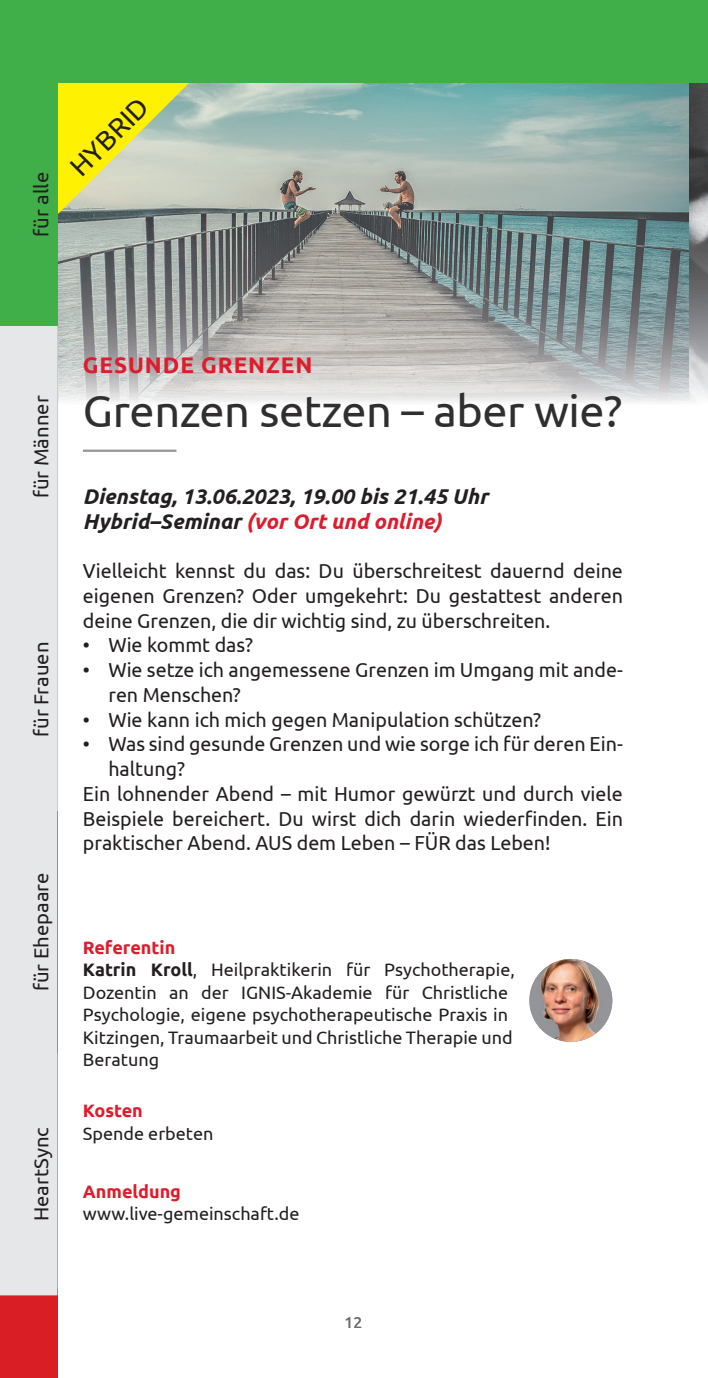
<style>
.page{position:relative;width:708px;height:1378px;background:#fff}
.page>*{position:absolute;margin:0;border:0;box-sizing:border-box;transform-origin:0 0}
.t1{font:45px "Ubuntu";letter-spacing:-.01em;color:#312e2f}
.t2{font:27.68px "Ubuntu";color:#231f20}
.t3{font:700 22.5px "Ubuntu";letter-spacing:.04em;color:#de1c2d}
.t4{font:italic 700 21.38px/24.8px "Ubuntu";color:#231f20}
.t5{font:20.25px/24.8px "Ubuntu";color:#231f20;text-align:justify}
.t6{font:18px/22.5px "Ubuntu";color:#231f20}
.t7{font:700 18px "Ubuntu";color:#de1c2d}
.t8{font:15.75px "Ubuntu";color:#6c6d70}
.s1{color:#de1c2d}
.s2{font-weight:700;color:#de1c2d}
.s3{font-weight:700}
</style>
<div class="page">
<img style="left:57px;top:83px;width:651px;height:322px">
<hr style="left:83px;top:449px;width:93px;height:3px;background:#939598">
<img style="left:529px;top:959px;width:83px;height:83px;border-radius:41px">
<svg style="left:57px;top:83px;width:132px;height:132px;background:#d9da5e"></svg>
<div style="left:0;top:1288px;width:57px;height:90px;background:#d91e25"></div>
<div style="left:0;top:326px;width:57px;height:969px;background:#e6e7e9"></div>
<div style="left:0;top:83px;width:57px;height:243px;background:#40ae49"></div>
<div style="left:0;top:0;width:689px;height:83px;background:#40ae49"></div>
<div style="left:689px;top:0;width:19px;height:83px;background:#40ae49"></div>
<p class="t5" style="left:28px;top:237px;width:66px;rotate:-90deg">für alle</p>
<h2 class="t2" style="left:63px;top:159px;width:100px;rotate:-45deg">HYBRID</h2>
<p class="t5" style="left:28px;top:498px;width:104px;rotate:-90deg">für Männer</p>
<p class="t5" style="left:28px;top:736px;width:97px;rotate:-90deg">für Frauen</p>
<p class="t5" style="left:28px;top:990px;width:120px;rotate:-90deg">für Ehepaare</p>
<p class="t5" style="left:28px;top:1221px;width:96px;rotate:-90deg">HeartSync</p>
<p class="t3" style="left:83px;top:351px;width:231px">GESUNDE GRENZEN</p>
<h1 class="t1" style="left:83px;top:383px;width:541px">Grenzen setzen – aber wie?</h1>
<p class="t4" style="left:83px;top:483px;width:407px">Dienstag, 13.06.2023, 19.00 bis 21.45 Uhr<br>Hybrid–Seminar <span class="s1">(vor Ort und online)</span></p>
<p class="t5" style="left:83px;top:558px;width:542px">Vielleicht kennst du das: Du überschreitest dauernd deine eigenen Grenzen? Oder umgekehrt: Du gestattest anderen deine Grenzen, die dir wichtig sind, zu überschreiten.</p>
<p class="t5" style="left:83px;top:632px;width:172px">• Wie kommt das?</p>
<p class="t5" style="left:108px;top:657px;width:516px;text-indent:-26px">• Wie setze ich angemessene Grenzen im Umgang mit ande&shy;ren Menschen?</p>
<p class="t5" style="left:83px;top:706px;width:460px">• Wie kann ich mich gegen Manipulation schützen?</p>
<p class="t5" style="left:83px;top:731px;width:541px">• Was sind gesunde Grenzen und wie sorge ich für deren Ein-</p>
<p class="t5" style="left:108px;top:756px;width:78px">haltung?</p>
<p class="t5" style="left:83px;top:780px;width:541px">Ein lohnender Abend – mit Humor gewürzt und durch viele</p>
<p class="t5" style="left:83px;top:805px;width:542px">Beispiele bereichert. Du wirst dich darin wiederfinden. Ein</p>
<p class="t5" style="left:83px;top:830px;width:469px">praktischer Abend. AUS dem Leben – FÜR das Leben!</p>
<p class="t6" style="left:83px;top:935px;width:433px"><span class="s2">Referentin<br></span><span class="s3">Katrin Kroll</span>, Heilpraktikerin für Psychotherapie, Dozentin an der IGNIS-Akademie für Christliche Psychologie, eigene psychotherapeutische Praxis in Kitzingen, Traumaarbeit und Christliche Therapie und Beratung</p>
<p class="t7" style="left:83px;top:1100px;width:61px">Kosten</p>
<p class="t6" style="left:83px;top:1121px;width:132px">Spende erbeten</p>
<p class="t7" style="left:83px;top:1180px;width:100px">Anmeldung</p>
<p class="t6" style="left:83px;top:1202px;width:218px">www.live-gemeinschaft.de</p>
<p class="t8" style="left:344px;top:1312px;width:19px">12</p>
</div>
